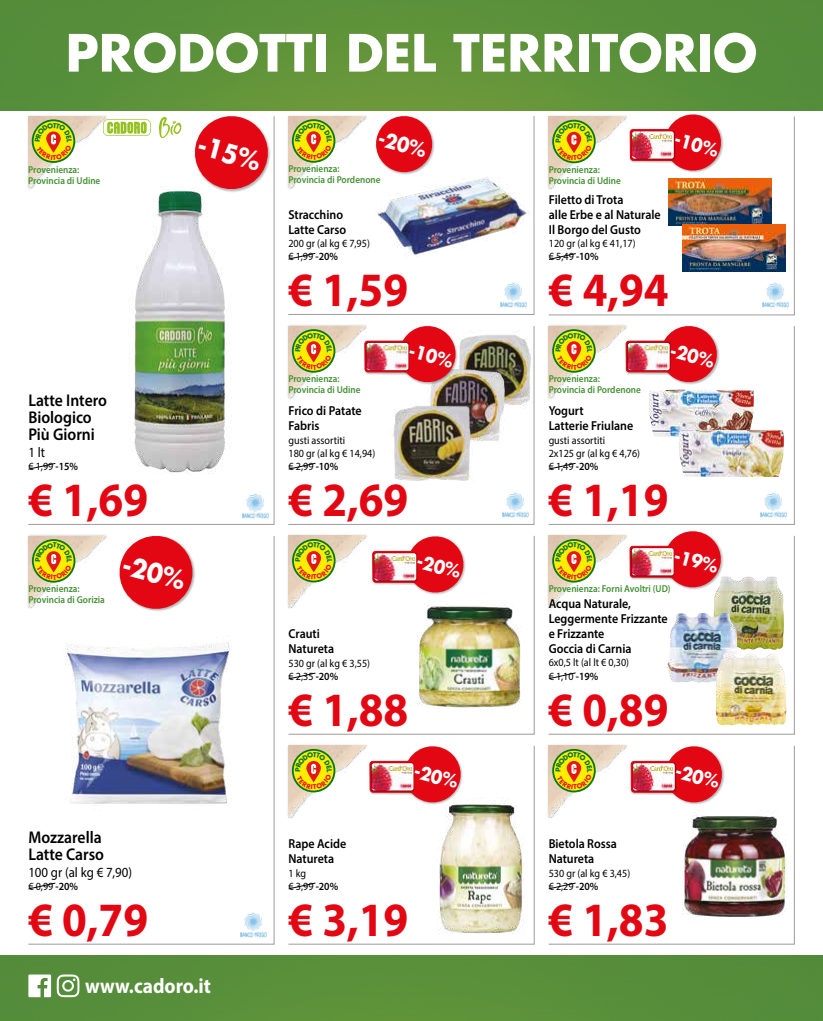
<style>
.page{position:relative;width:823px;height:1021px;background:#fff}
.page>*{position:absolute;margin:0;border:0;box-sizing:border-box;transform-origin:0 0}
.t1{font:700 50px "Futura Std";color:#fff}
.t2{font:700 48px "Myriad Pro";color:#e30613;scale:.93 1}
.t3{font:700 25.6px "Futura Std";color:#fff;scale:.92 1}
.t4{font:700 21px "Myriad Pro";color:#fff;scale:.92 1}
.t5{font:700 19.7px "Futura Std";color:#fff;scale:.92 1}
.t6{font:700 18px "Futura Std";color:#fff;scale:.92 1}
.t7{font:600 17px/17px "Myriad Pro";color:#000;scale:.92 1}
.t8{font:14px "Myriad Pro";color:#000;scale:.92 1}
.t9{font:600 13px/15px "Myriad Pro";color:#000;scale:.92 1}
.t10{font:11px/13.2px "Myriad Pro";color:#000;scale:.92 1}
.t11{font:600 10px/11px "Myriad Pro";color:#439134;scale:.92 1}
.s1{font-weight:600}
</style>
<div class="page">
<img style="left:288px;top:536px;width:246px;height:198px">
<svg style="left:288px;top:116px;width:246px;height:199px"></svg>
<svg style="left:288px;top:746px;width:246px;height:198px"></svg>
<svg style="left:28px;top:116px;width:246px;height:409px"></svg>
<img style="left:548px;top:746px;width:246px;height:198px">
<img style="left:549px;top:536px;width:245px;height:198px">
<img style="left:548px;top:117px;width:246px;height:198px">
<img style="left:548px;top:326px;width:246px;height:199px">
<img style="left:288px;top:326px;width:246px;height:199px">
<svg style="left:28px;top:536px;width:246px;height:408px"></svg>
<svg style="left:288px;top:252px;width:28px;height:8px"></svg>
<svg style="left:288px;top:672px;width:28px;height:8px"></svg>
<svg style="left:28px;top:462px;width:28px;height:8px"></svg>
<svg style="left:288px;top:881px;width:28px;height:9px"></svg>
<svg style="left:28px;top:881px;width:28px;height:9px"></svg>
<svg style="left:548px;top:462px;width:28px;height:8px"></svg>
<svg style="left:288px;top:462px;width:28px;height:8px"></svg>
<svg style="left:548px;top:671px;width:28px;height:9px"></svg>
<svg style="left:548px;top:252px;width:28px;height:8px"></svg>
<svg style="left:548px;top:881px;width:28px;height:9px"></svg>
<div style="left:286px;top:114px;width:82px;height:76px;background:#f6f6f6"></div>
<img style="left:288px;top:116px;width:75px;height:71px">
<div style="left:286px;top:533px;width:82px;height:76px;background:#000;opacity:.3"></div>
<img style="left:288px;top:536px;width:75px;height:71px">
<div style="left:26px;top:114px;width:82px;height:76px;background:#f5f5f5"></div>
<img style="left:28px;top:116px;width:78px;height:72px">
<div style="left:286px;top:324px;width:82px;height:76px;background:#000;opacity:.3"></div>
<img style="left:288px;top:326px;width:75px;height:71px">
<div style="left:546px;top:114px;width:82px;height:76px;background:#000;opacity:.3"></div>
<img style="left:548px;top:117px;width:76px;height:71px">
<div style="left:286px;top:743px;width:82px;height:76px;background:#f5f5f5"></div>
<img style="left:288px;top:745px;width:75px;height:72px">
<div style="left:26px;top:534px;width:82px;height:76px;background:#000;opacity:.3"></div>
<img style="left:28px;top:536px;width:78px;height:71px">
<div style="left:546px;top:324px;width:82px;height:76px;background:#000;opacity:.3"></div>
<img style="left:548px;top:326px;width:76px;height:71px">
<div style="left:546px;top:534px;width:82px;height:76px;background:#000;opacity:.3"></div>
<img style="left:548px;top:536px;width:76px;height:71px">
<div style="left:546px;top:743px;width:82px;height:76px;background:#f5f5f5"></div>
<img style="left:548px;top:745px;width:76px;height:72px">
<svg style="left:190px;top:116px;width:83px;height:78px"></svg>
<svg style="left:114px;top:536px;width:83px;height:78px"></svg>
<img style="left:238px;top:492px;width:34px;height:30px">
<img style="left:498px;top:491px;width:34px;height:30px">
<img style="left:758px;top:281px;width:34px;height:30px">
<img style="left:496px;top:281px;width:34px;height:30px">
<img style="left:236px;top:911px;width:34px;height:30px">
<img style="left:756px;top:491px;width:34px;height:30px">
<svg style="left:158px;top:117px;width:23px;height:21px"></svg>
<svg style="left:103px;top:119px;width:48px;height:17px"></svg>
<svg style="left:103px;top:120px;width:47px;height:15px"></svg>
<svg style="left:107px;top:121px;width:39px;height:13px"></svg>
<img style="left:363px;top:116px;width:104px;height:690px">
<div style="left:365px;top:342px;width:44px;height:30px;background:#000;opacity:.5"></div>
<img style="left:366px;top:343px;width:42px;height:27px">
<img style="left:624px;top:114px;width:101px;height:692px">
<div style="left:630px;top:547px;width:44px;height:30px;background:#000;opacity:.5"></div>
<img style="left:631px;top:548px;width:42px;height:27px">
<img style="left:0;top:0;width:822px;height:111px">
<div style="left:0;top:955px;width:822px;height:65px;background:#578e3a"></div>
<svg style="left:57px;top:974px;width:22px;height:23px"></svg>
<svg style="left:28px;top:974px;width:23px;height:23px"></svg>
<svg style="left:292px;top:119px;width:43px;height:44px;background:#d8c836"></svg>
<svg style="left:292px;top:539px;width:43px;height:43px;background:#d7c733"></svg>
<svg style="left:32px;top:119px;width:43px;height:44px;background:#d8c836"></svg>
<svg style="left:292px;top:329px;width:43px;height:43px;background:#d8c733"></svg>
<svg style="left:552px;top:120px;width:43px;height:43px;background:#d8c733"></svg>
<svg style="left:292px;top:749px;width:43px;height:43px;background:#d7c733"></svg>
<svg style="left:32px;top:539px;width:43px;height:43px;background:#d7c733"></svg>
<svg style="left:552px;top:329px;width:43px;height:43px;background:#d8c733"></svg>
<svg style="left:552px;top:539px;width:43px;height:43px;background:#d8c733"></svg>
<svg style="left:552px;top:749px;width:43px;height:43px;background:#d8c733"></svg>
<h1 class="t1" style="left:66px;top:20px;width:692px">PRODOTTI DEL TERRITORIO</h1>
<p class="t11" style="left:28px;top:163px;width:80px">Provenienza:<br>Provincia di Udine</p>
<h3 class="t7" style="left:28px;top:391px;width:87px">Latte Intero<br>Biologico<br>Più Giorni</h3>
<p class="t8" style="left:28px;top:443px;width:20px">1 lt</p>
<p class="t10" style="left:28px;top:459px;width:56px">€ 1,99 <span class="s1">-15%</span></p>
<h2 class="t2" style="left:28px;top:468px;width:130px">€ 1,69</h2>
<h3 class="t3" style="left:203px;top:128px;width:71px;rotate:15deg">-15%</h3>
<h3 class="t5" style="left:382px;top:125px;width:55px;rotate:15deg">-20%</h3>
<p class="t11" style="left:288px;top:163px;width:102px">Provenienza:<br>Provincia di Pordenone</p>
<p class="t11" style="left:548px;top:164px;width:80px">Provenienza:<br>Provincia di Udine</p>
<h3 class="t6" style="left:677px;top:127px;width:50px;rotate:15deg">-10%</h3>
<p class="t9" style="left:288px;top:206px;width:64px">Stracchino<br>Latte Carso</p>
<p class="t10" style="left:288px;top:236px;width:90px">200 gr (al kg € 7,95) € 1,99 <span class="s1">-20%</span></p>
<p class="t9" style="left:548px;top:192px;width:123px">Filetto di Trota<br>alle Erbe e al Naturale<br>Il Borgo del Gusto</p>
<p class="t10" style="left:548px;top:237px;width:96px">120 gr (al kg € 41,17) € 5,49 <span class="s1">-10%</span></p>
<h2 class="t2" style="left:288px;top:258px;width:130px">€ 1,59</h2>
<h2 class="t2" style="left:548px;top:259px;width:130px">€ 4,94</h2>
<p class="t11" style="left:288px;top:373px;width:80px">Provenienza:<br>Provincia di Udine</p>
<p class="t9" style="left:288px;top:403px;width:81px">Frico di Patate<br>Fabris</p>
<p class="t10" style="left:288px;top:433px;width:96px">gusti assortiti<br>180 gr (al kg € 14,94) € 2,99 <span class="s1">-10%</span></p>
<h3 class="t6" style="left:412px;top:338px;width:50px;rotate:15deg">-10%</h3>
<h3 class="t6" style="left:673px;top:338px;width:50px;rotate:15deg">-20%</h3>
<p class="t11" style="left:548px;top:373px;width:102px">Provenienza:<br>Provincia di Pordenone</p>
<p class="t9" style="left:548px;top:403px;width:93px">Yogurt<br>Latterie Friulane</p>
<p class="t10" style="left:548px;top:433px;width:101px">gusti assortiti<br>2x125 gr (al kg € 4,76) € 1,49 <span class="s1">-20%</span></p>
<h2 class="t2" style="left:288px;top:468px;width:130px">€ 2,69</h2>
<h2 class="t2" style="left:548px;top:468px;width:130px">€ 1,19</h2>
<p class="t11" style="left:28px;top:583px;width:85px">Provenienza:<br>Provincia di Gorizia</p>
<h3 class="t3" style="left:127px;top:548px;width:71px;rotate:15deg">-20%</h3>
<h3 class="t6" style="left:420px;top:549px;width:50px;rotate:15deg">-20%</h3>
<p class="t9" style="left:288px;top:626px;width:51px">Crauti<br>Natureta</p>
<p class="t10" style="left:288px;top:656px;width:90px">530 gr (al kg € 3,55) € 2,35 <span class="s1">-20%</span></p>
<h2 class="t2" style="left:288px;top:678px;width:130px">€ 1,88</h2>
<h3 class="t6" style="left:677px;top:544px;width:50px;rotate:15deg">-19%</h3>
<p class="t11" style="left:548px;top:583px;width:134px">Provenienza: Forni Avoltri (UD)</p>
<p class="t9" style="left:548px;top:596px;width:131px">Acqua Naturale,<br>Leggermente Frizzante e Frizzante<br>Goccia di Carnia</p>
<p class="t10" style="left:548px;top:656px;width:89px">6x0,5 lt (al lt € 0,30) € 1,10 <span class="s1">-19%</span></p>
<h2 class="t2" style="left:548px;top:678px;width:130px">€ 0,89</h2>
<h3 class="t6" style="left:417px;top:759px;width:50px;rotate:15deg">-20%</h3>
<h3 class="t6" style="left:678px;top:759px;width:50px;rotate:15deg">-20%</h3>
<h3 class="t7" style="left:28px;top:828px;width:84px">Mozzarella<br>Latte Carso</h3>
<p class="t8" style="left:28px;top:863px;width:114px">100 gr (al kg € 7,90)</p>
<p class="t10" style="left:28px;top:879px;width:56px">€ 0,99 <span class="s1">-20%</span></p>
<p class="t9" style="left:288px;top:836px;width:64px">Rape Acide<br>Natureta</p>
<p class="t10" style="left:288px;top:866px;width:56px">1 kg<br>€ 3,99 <span class="s1">-20%</span></p>
<h2 class="t2" style="left:28px;top:888px;width:130px">€ 0,79</h2>
<h2 class="t2" style="left:288px;top:888px;width:130px">€ 3,19</h2>
<h3 class="t4" style="left:85px;top:971px;width:138px">www.cadoro.it</h3>
<p class="t9" style="left:548px;top:836px;width:76px">Bietola Rossa<br>Natureta</p>
<p class="t10" style="left:548px;top:866px;width:90px">530 gr (al kg € 3,45) € 2,29 <span class="s1">-20%</span></p>
<h2 class="t2" style="left:548px;top:888px;width:130px">€ 1,83</h2>
</div>
